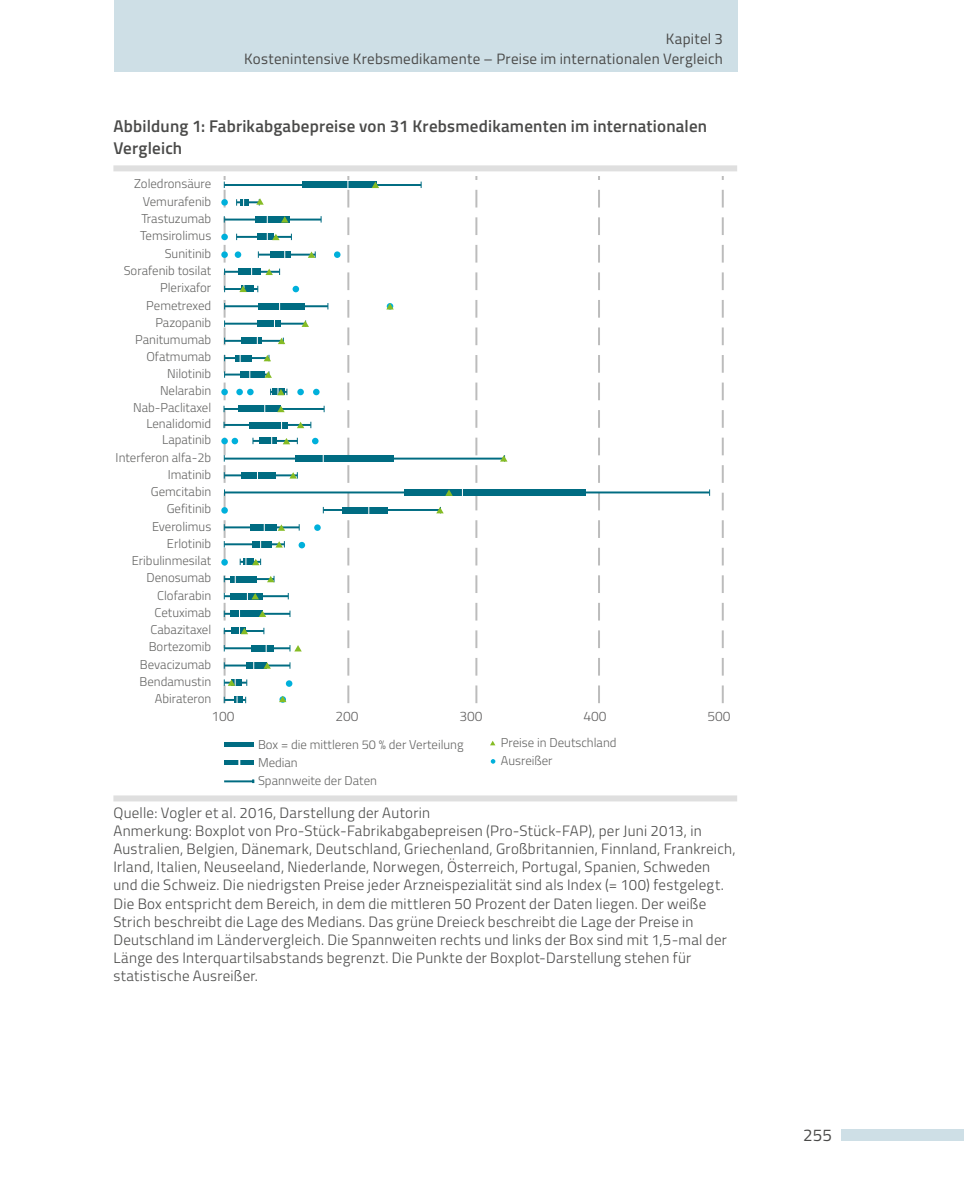
<style>
.page{position:relative;width:964px;height:1191px;background:#fff}
.page>*{position:absolute;margin:0;border:0;box-sizing:border-box;transform-origin:0 0}
.t1{font:600 17px/22px "Titillium";letter-spacing:.015em;color:#4a4a49}
.t2{font:17px "Titillium";color:#4a4a49}
.t3{font:300 15px/18px "Titillium";letter-spacing:.015em;color:#4a4a49}
.t4{font:15px/20px "Titillium";letter-spacing:.015em;color:#4a4a49;text-align:right}
.t5{font:300 13.8px "Titillium";color:#646363}
.t6{font:300 12.8px/17.2px "Titillium";color:#646463;text-align:right}
</style>
<div class="page">
<div style="left:114px;top:0;width:624px;height:71px;background:#cedfe6"></div>
<div style="left:841px;top:1129px;width:123px;height:11px;background:#cedfe6"></div>
<div style="left:113px;top:165px;width:624px;height:6px;background:#dfdfdf"></div>
<div style="left:113px;top:795px;width:624px;height:6px;background:#dfdfdf"></div>
<svg style="left:490px;top:740px;width:5px;height:5px"></svg>
<svg style="left:491px;top:759px;width:4px;height:4px"></svg>
<svg style="left:475px;top:176px;width:2px;height:527px"></svg>
<svg style="left:598px;top:176px;width:2px;height:527px"></svg>
<svg style="left:722px;top:176px;width:2px;height:527px"></svg>
<div style="left:221px;top:559px;width:7px;height:6px;background:#00b0db;border-radius:50%"></div>
<hr style="left:224px;top:457px;width:280px;height:2px;background:#006c82">
<div style="left:294px;top:455px;width:99px;height:6px;background:#006c82"></div>
<svg style="left:500px;top:455px;width:7px;height:6px"></svg>
<div style="left:221px;top:438px;width:7px;height:6px;background:#00b0db;border-radius:50%"></div>
<hr style="left:323px;top:509px;width:117px;height:2px;background:#006c82">
<div style="left:343px;top:507px;width:45px;height:6px;background:#006c82"></div>
<svg style="left:436px;top:507px;width:8px;height:6px"></svg>
<hr style="left:224px;top:491px;width:485px;height:2px;background:#006c82">
<div style="left:404px;top:489px;width:182px;height:7px;background:#006c82"></div>
<svg style="left:445px;top:489px;width:8px;height:7px"></svg>
<div style="left:221px;top:389px;width:7px;height:6px;background:#00b0db;border-radius:50%"></div>
<div style="left:334px;top:251px;width:6px;height:7px;background:#00b0db;border-radius:50%"></div>
<svg style="left:386px;top:303px;width:8px;height:6px"></svg>
<div style="left:221px;top:234px;width:7px;height:6px;background:#00b0db;border-radius:50%"></div>
<div style="left:302px;top:182px;width:74px;height:6px;background:#006c82"></div>
<hr style="left:224px;top:184px;width:197px;height:2px;background:#006c82">
<svg style="left:372px;top:182px;width:7px;height:6px"></svg>
<svg style="left:347px;top:176px;width:2px;height:527px"></svg>
<svg style="left:223px;top:176px;width:105px;height:528px"></svg>
<div style="left:224px;top:742px;width:29px;height:5px;background:#006c82"></div>
<hr style="left:224px;top:760px;width:29px;height:4px;background:#006c82">
<hr style="left:224px;top:780px;width:29px;height:2px;background:#006c82">
<p class="t4" style="left:244px;top:28px;width:480px">Kapitel 3<br>Kostenintensive Krebsmedikamente – Preise im internationalen Vergleich</p>
<p class="t1" style="left:113px;top:114px;width:595px">Abbildung 1: Fabrikabgabepreise von 31 Krebsmedikamenten im internationalen<br>Vergleich</p>
<p class="t6" style="left:134px;top:174px;width:79px">Zoledronsäure<br>Vemurafenib</p>
<p class="t6" style="left:141px;top:209px;width:71px">Trastuzumab</p>
<p class="t6" style="left:165px;top:244px;width:48px">Sunitinib</p>
<p class="t6" style="left:140px;top:227px;width:73px">Temsirolimus</p>
<p class="t6" style="left:124px;top:261px;width:89px">Sorafenib tosilat<br>Plerixafor</p>
<p class="t6" style="left:146px;top:296px;width:66px">Pemetrexed<br>Pazopanib</p>
<p class="t6" style="left:135px;top:330px;width:77px">Panitumumab<br>Ofatmumab</p>
<p class="t6" style="left:160px;top:364px;width:53px;text-align:center">Nilotinib<br>Nelarabin</p>
<p class="t6" style="left:133px;top:398px;width:80px">Nab-Paclitaxel</p>
<p class="t6" style="left:146px;top:414px;width:66px">Lenalidomid</p>
<p class="t6" style="left:116px;top:430px;width:97px">Lapatinib<br>Interferon alfa-2b<br>Imatinib<br>Gemcitabin<br>Gefitinib<br>Everolimus<br>Erlotinib<br>Eribulinmesilat<br>Denosumab<br>Clofarabin<br>Cetuximab<br>Cabazitaxel<br>Bortezomib<br>Bevacizumab<br>Bendamustin<br>Abirateron</p>
<p class="t5" style="left:211px;top:706px;width:25px">100</p>
<p class="t5" style="left:335px;top:706px;width:25px">200</p>
<p class="t5" style="left:459px;top:706px;width:25px">300</p>
<p class="t5" style="left:583px;top:706px;width:25px">400</p>
<p class="t5" style="left:707px;top:706px;width:25px">500</p>
<p class="t6" style="left:501px;top:733px;width:117px;line-height:18px;text-align:left">Preise in Deutschland<br>Ausreißer</p>
<p class="t6" style="left:258px;top:734px;width:207px;line-height:18px;text-align:left">Box = die mittleren 50 % der Verteilung<br>Median<br>Spannweite der Daten</p>
<p class="t3" style="left:113px;top:803px;width:624px">Quelle: Vogler et al. 2016, Darstellung der Autorin<br>Anmerkung: Boxplot von Pro-Stück-Fabrikabgabepreisen (Pro-Stück-FAP), per Juni 2013, in Australien, Belgien, Dänemark, Deutschland, Griechenland, Großbritannien, Finnland, Frankreich, Irland, Italien, Neuseeland, Niederlande, Norwegen, Österreich, Portugal, Spanien, Schweden und die Schweiz. Die niedrigsten Preise jeder Arzneispezialität sind als Index (= 100) festgelegt.<br>Die Box entspricht dem Bereich, in dem die mittleren 50 Prozent der Daten liegen. Der weiße Strich beschreibt die Lage des Medians. Das grüne Dreieck beschreibt die Lage der Preise in Deutschland im Ländervergleich. Die Spannweiten rechts und links der Box sind mit 1,5-mal der Länge des Interquartilsabstands begrenzt. Die Punkte der Boxplot-Darstellung stehen für statistische Ausreißer.</p>
<p class="t2" style="left:803px;top:1122px;width:30px">255</p>
</div>
